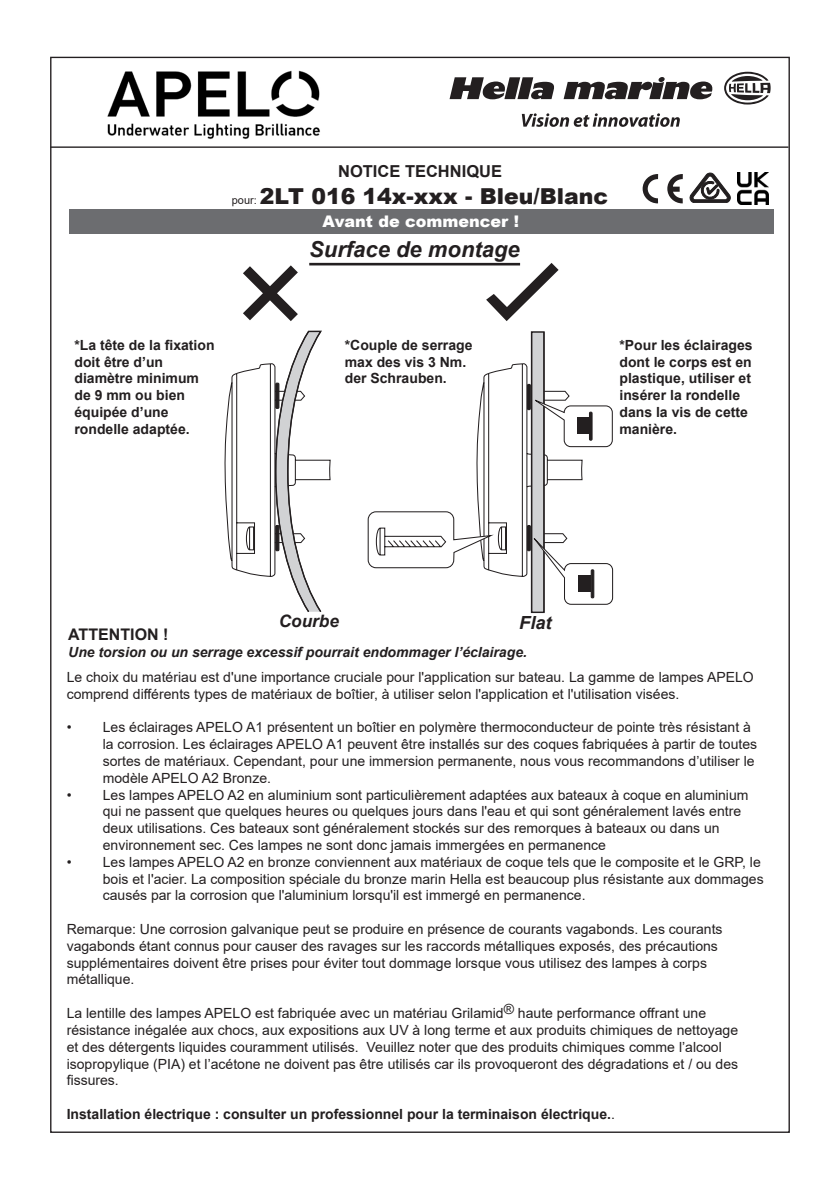
<style>
.page{position:relative;width:840px;height:1191px;background:#fff}
.page>*{position:absolute;margin:0;border:0;box-sizing:border-box;transform-origin:0 0}
.t1{font:900 22px "Arial";color:#231f20}
.t2{font:italic 700 22px "Arial";color:#231f20}
.t3{font:italic 700 18px "Arial";color:#231f20}
.t4{font:italic 700 17.2px "Arial";color:#231f20}
.t5{font:700 16.4px "Arial";color:#231f20}
.t6{font:900 16px "Arial";color:#fff}
.t7{font:700 16px "Arial";color:#231f20}
.t8{font:14px/16.8px "Arial";color:#231f20}
.t9{font:700 14px/16.8px "Arial";color:#231f20}
.t10{font:italic 700 14px "Arial";color:#231f20}
.s1{font-weight:400;font-size:11px}
.s2{font-weight:400}
</style>
<div class="page">
<hr style="left:50px;top:146px;width:738px;height:2px;background:#231f20">
<div style="left:69px;top:210px;width:704px;height:24px;background:#6c6d70"></div>
<svg style="left:449px;top:77px;width:105px;height:22px"></svg>
<svg style="left:563px;top:77px;width:149px;height:22px"></svg>
<svg style="left:724px;top:72px;width:46px;height:32px"></svg>
<svg style="left:521px;top:113px;width:158px;height:14px"></svg>
<img style="left:107px;top:70px;width:213px;height:69px">
<svg style="left:642px;top:172px;width:88px;height:32px"></svg>
<img style="left:737px;top:173px;width:31px;height:31px">
<svg style="left:224px;top:363px;width:50px;height:214px"></svg>
<svg style="left:274px;top:330px;width:57px;height:282px"></svg>
<svg style="left:245px;top:526px;width:9px;height:25px"></svg>
<div style="left:275px;top:525px;width:4px;height:26px;border:1px solid #231f20"></div>
<div style="left:275px;top:382px;width:4px;height:27px;border:1px solid #231f20"></div>
<svg style="left:367px;top:331px;width:246px;height:282px"></svg>
<div style="left:588px;top:411px;width:4px;height:30px;border:1px solid #231f20"></div>
<div style="left:576px;top:418px;width:13px;height:16px;background:#231f20"></div>
<svg style="left:486px;top:263px;width:72px;height:58px"></svg>
<svg style="left:243px;top:265px;width:55px;height:56px"></svg>
<hr style="left:309px;top:263px;width:211px;height:2px;background:#231f20">
<p class="t5" style="left:338px;top:159px;width:165px">NOTICE TECHNIQUE</p>
<p class="t1" style="left:232px;top:180px;width:377px"><span class="s1">pour:</span> 2LT 016 14x-xxx - Bleu/Blanc</p>
<p class="t6" style="left:322px;top:210px;width:198px">Avant de commencer !</p>
<p class="t9" style="left:74px;top:337px;width:142px">*La tête de la fixation doit être d’un diamètre minimum de 9 mm ou bien équipée d’une rondelle adaptée.</p>
<p class="t2" style="left:309px;top:235px;width:212px">Surface de montage</p>
<p class="t9" style="left:344px;top:337px;width:129px">*Couple de serrage max des vis 3 Nm. der Schrauben.</p>
<p class="t9" style="left:619px;top:337px;width:135px">*Pour les éclairages dont le corps est en plastique, utiliser et insérer la rondelle dans la vis de cette manière.</p>
<p class="t4" style="left:279px;top:609px;width:61px">Courbe</p>
<p class="t3" style="left:519px;top:611px;width:34px">Flat</p>
<p class="t7" style="left:68px;top:623px;width:102px">ATTENTION !</p>
<p class="t10" style="left:68px;top:642px;width:460px">Une torsion ou un serrage excessif pourrait endommager l’éclairage.</p>
<p class="t8" style="left:67px;top:668px;width:688px">Le choix du matériau est d'une importance cruciale pour l'application sur bateau. La gamme de lampes APELO comprend différents types de matériaux de boîtier, à utiliser selon l'application et l'utilisation visées.</p>
<p class="t8" style="left:103px;top:719px;width:655px;text-indent:-36px">• Les éclairages APELO A1 présentent un boîtier en polymère thermoconducteur de pointe très résistant à la corrosion. Les éclairages APELO A1 peuvent être installés sur des coques fabriquées à partir de toutes sortes de matériaux. Cependant, pour une immersion permanente, nous vous recommandons d’utiliser le modèle APELO A2 Bronze.</p>
<p class="t8" style="left:103px;top:786px;width:647px;text-indent:-36px">• Les lampes APELO A2 en aluminium sont particulièrement adaptées aux bateaux à coque en aluminium qui ne passent que quelques heures ou quelques jours dans l'eau et qui sont généralement lavés entre deux utilisations. Ces bateaux sont généralement stockés sur des remorques à bateaux ou dans un environnement sec. Ces lampes ne sont donc jamais immergées en permanence</p>
<p class="t8" style="left:103px;top:853px;width:662px;text-indent:-36px">• Les lampes APELO A2 en bronze conviennent aux matériaux de coque tels que le composite et le GRP, le bois et l'acier. La composition spéciale du bronze marin Hella est beaucoup plus résistante aux dommages causés par la corrosion que l'aluminium lorsqu'il est immergé en permanence.</p>
<p class="t8" style="left:67px;top:920px;width:657px">Remarque: Une corrosion galvanique peut se produire en présence de courants vagabonds. Les courants vagabonds étant connus pour causer des ravages sur les raccords métalliques exposés, des précautions supplémentaires doivent être prises pour éviter tout dommage lorsque vous utilisez des lampes à corps métallique.</p>
<p class="t8" style="left:67px;top:1004px;width:672px">La lentille des lampes APELO est fabriquée avec un matériau Grilamid® haute performance offrant une résistance inégalée aux chocs, aux expositions aux UV à long terme et aux produits chimiques de nettoyage et des détergents liquides couramment utilisés. Veuillez noter que des produits chimiques comme l’alcool isopropylique (PIA) et l’acétone ne doivent pas être utilisés car ils provoqueront des dégradations et / ou des fissures.</p>
<p class="t9" style="left:67px;top:1105px;width:549px">Installation électrique : consulter un professionnel pour la terminaison électrique.<span class="s2">.</span></p>
</div>
